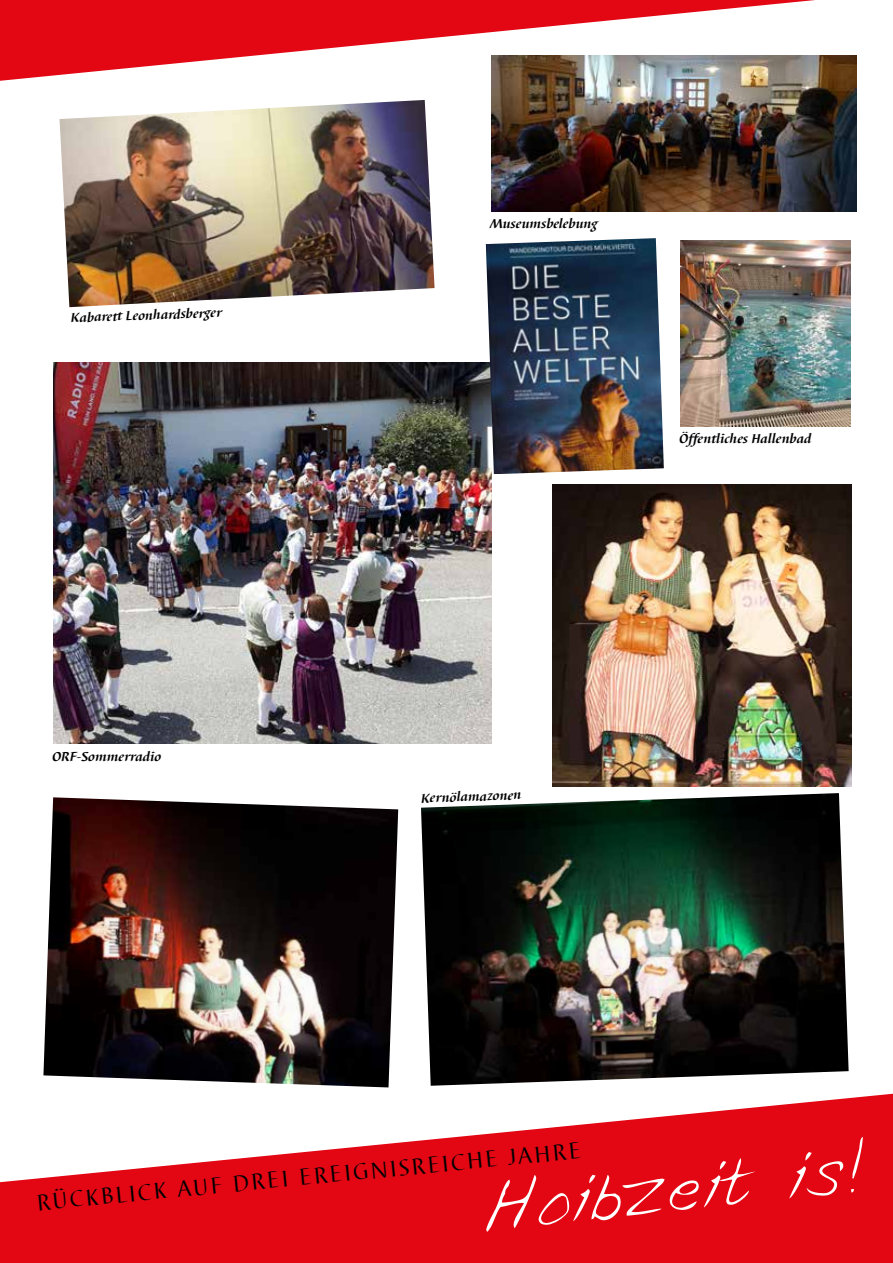
<style>
.page{position:relative;width:893px;height:1263px;background:#fff}
.page>*{position:absolute;margin:0;border:0;box-sizing:border-box;transform-origin:0 0}
.t1{font:72px "Erins Hand";color:#fff}
.t2{font:24px "Barbedor";color:#000}
.t3{font:italic 700 13.5px "Barbedor";color:#000}
</style>
<div class="page">
<svg style="left:0;top:1093px;width:893px;height:170px;fill:#e30613"></svg>
<svg style="left:0;top:0;width:815px;height:125px"></svg>
<img style="left:60px;top:100px;width:375px;height:207px">
<img style="left:491px;top:55px;width:366px;height:157px">
<img style="left:680px;top:240px;width:170px;height:187px">
<img style="left:53px;top:363px;width:439px;height:381px">
<img style="left:486px;top:238px;width:178px;height:236px">
<img style="left:553px;top:485px;width:298px;height:302px">
<img style="left:43px;top:797px;width:355px;height:290px">
<img style="left:421px;top:793px;width:428px;height:293px">
<p class="t3" style="left:70px;top:310px;width:153px;rotate:-2deg">Kabarett Leonhardsberger</p>
<p class="t3" style="left:52px;top:749px;width:111px">ORF-Sommerradio</p>
<p class="t3" style="left:490px;top:215px;width:109px">Museumsbelebung</p>
<p class="t3" style="left:679px;top:431px;width:134px">Öffentliches Hallenbad</p>
<p class="t3" style="left:421px;top:790px;width:102px;rotate:-2deg">Kernölamazonen</p>
<h1 class="t1" style="left:472px;top:1153px;width:392px;rotate:-6deg">Hoibzeit is!</h1>
<h2 class="t2" style="left:36px;top:1187px;width:548px;rotate:-5deg">RÜCKBLICK AUF DREI EREIGNISREICHE JAHRE</h2>
</div>
